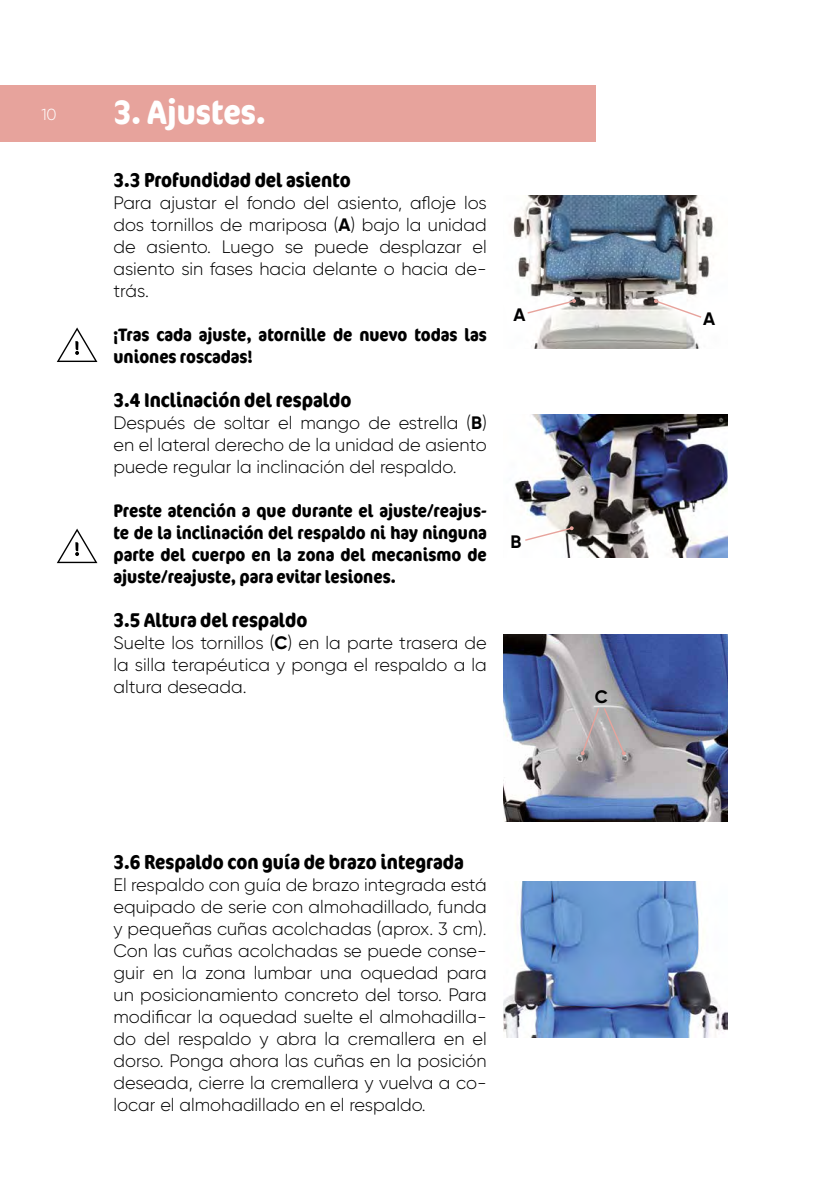
<style>
.page{position:relative;width:840px;height:1191px;background:#fff}
.page>*{position:absolute;margin:0;border:0;box-sizing:border-box;transform-origin:0 0}
.t1{font:700 condensed 34px "Cocon Offc Pro";color:#fff}
.t2{font:700 condensed 20px "Cocon Offc Pro";color:#000}
.t3{font:300 18px/22px "Gilroy";color:#000;text-align:justify}
.t4{font:700 condensed 18px/22px "Cocon Offc Pro";color:#000}
.t5{font:700 18px "Gilroy";color:#000}
.t6{font:300 16px "Gilroy";color:#fff}
.s1{font-weight:700}
</style>
<div class="page">
<div style="left:0;top:85px;width:595px;height:57px;background:#e7a39c"></div>
<svg style="left:57px;top:327px;width:40px;height:35px"></svg>
<svg style="left:57px;top:528px;width:40px;height:35px"></svg>
<img style="left:513px;top:195px;width:202px;height:153px">
<img style="left:503px;top:635px;width:223px;height:187px">
<img style="left:503px;top:881px;width:224px;height:156px">
<svg style="left:653px;top:299px;width:49px;height:20px"></svg>
<svg style="left:525px;top:299px;width:51px;height:16px"></svg>
<svg style="left:580px;top:706px;width:45px;height:49px;background:#b6afaf"></svg>
<img style="left:514px;top:414px;width:213px;height:143px">
<svg style="left:523px;top:526px;width:50px;height:16px"></svg>
<p class="t6" style="left:41px;top:104px;width:17px">10</p>
<h1 class="t1" style="left:113px;top:88px;width:154px">3. Ajustes.</h1>
<p class="t2" style="left:113px;top:165px;width:238px">3.3 Profundidad del asiento</p>
<p class="t3" style="left:113px;top:191px;width:374px">Para ajustar el fondo del asiento, afloje los dos tornillos de mariposa (<span class="s1">A</span>) bajo la unidad de asiento. Luego se puede desplazar el asiento sin fases hacia delante o hacia de&shy;trás.</p>
<p class="t4" style="left:113px;top:323px;width:374px">¡Tras cada ajuste, atornille de nuevo todas las uniones roscadas!</p>
<p class="t2" style="left:113px;top:385px;width:239px">3.4 Inclinación del respaldo</p>
<p class="t3" style="left:113px;top:411px;width:374px">Después de soltar el mango de estrella (<span class="s1">B</span>) en el lateral derecho de la unidad de asiento puede regular la inclinación del respaldo.</p>
<p class="t4" style="left:113px;top:499px;width:374px;text-align:justify">Preste atención a que durante el ajuste/reajus&shy;te de la inclinación del respaldo ni hay ninguna parte del cuerpo en la zona del mecanismo de ajuste/reajuste, para evitar lesiones.</p>
<p class="t2" style="left:113px;top:605px;width:195px">3.5 Altura del respaldo</p>
<p class="t3" style="left:113px;top:631px;width:374px">Suelte los tornillos (<span class="s1">C</span>) en la parte trasera de la silla terapéutica y ponga el respaldo a la altura deseada.</p>
<p class="t5" style="left:513px;top:303px;width:14px">A</p>
<p class="t5" style="left:702px;top:307px;width:14px">A</p>
<p class="t5" style="left:510px;top:530px;width:12px">B</p>
<p class="t5" style="left:594px;top:685px;width:15px">C</p>
<p class="t2" style="left:113px;top:847px;width:351px">3.6 Respaldo con guía de brazo integrada</p>
<p class="t3" style="left:113px;top:873px;width:374px">El respaldo con guía de brazo integrada está equipado de serie con almohadillado, funda y pequeñas cuñas acolchadas (aprox. 3 cm).<br>Con las cuñas acolchadas se puede conse&shy;guir en la zona lumbar una oquedad para un posicionamiento concreto del torso. Para modificar la oquedad suelte el almohadilla&shy;do del respaldo y abra la cremallera en el dorso. Ponga ahora las cuñas en la posición deseada, cierre la cremallera y vuelva a co&shy;locar el almohadillado en el respaldo.</p>
</div>
